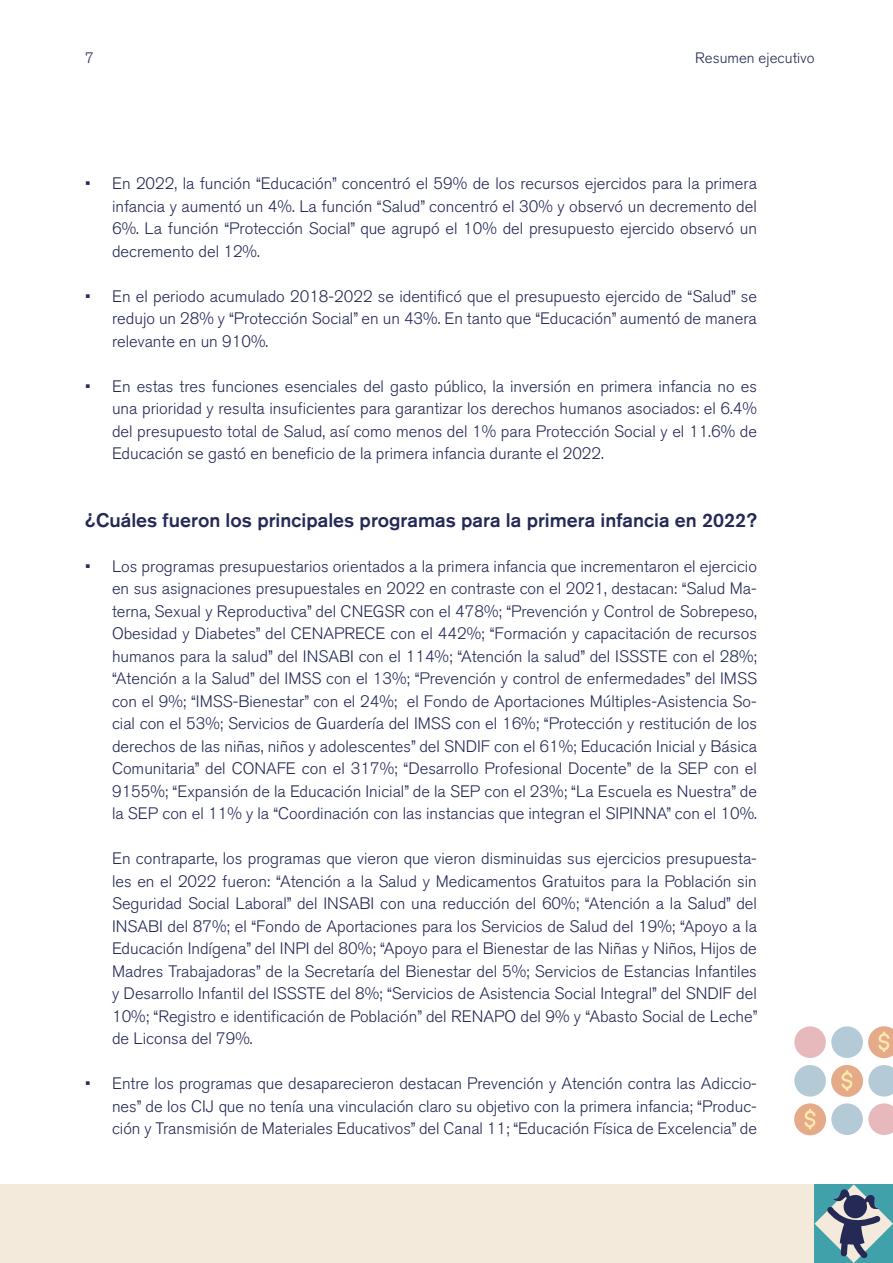
<style>
.page{position:relative;width:893px;height:1263px;background:#fff}
.page>*{position:absolute;margin:0;border:0;box-sizing:border-box;transform-origin:0 0}
.Cuerpo_de_texto{font:500 19.5px "Akzidenz Grotesk BQ";color:#252956}
.t1{font:300 16.5px/22.5px "Akzidenz Grotesk BQ";color:#252956;text-align:justify}
.t2{font:300 15px "Akzidenz Grotesk BQ";letter-spacing:.005em;color:#252956}
</style>
<div class="page">
<div style="left:0;top:1184px;width:893px;height:79px;background:#f4eadc"></div>
<svg style="left:814px;top:1184px;width:79px;height:79px"></svg>
<div style="left:794px;top:1026px;width:32px;height:32px;background:#e7b9bd;border-radius:50%"></div>
<div style="left:831px;top:1026px;width:32px;height:32px;background:#b4cad7;border-radius:50%"></div>
<div style="left:794px;top:1065px;width:32px;height:31px;background:#b4cad7;border-radius:50%"></div>
<div style="left:831px;top:1103px;width:32px;height:32px;background:#b4cad7;border-radius:50%"></div>
<svg style="left:868px;top:1103px;width:25px;height:32px"></svg>
<svg style="left:868px;top:1026px;width:25px;height:32px"></svg>
<svg style="left:831px;top:1065px;width:62px;height:32px"></svg>
<svg style="left:794px;top:1103px;width:32px;height:32px"></svg>
<p class="t2" style="left:85px;top:49px;width:10px">7</p>
<p class="t2" style="left:695px;top:50px;width:121px">Resumen ejecutivo</p>
<p class="t1" style="left:112px;top:172px;width:646px;text-indent:-27px">• En 2022, la función “Educación” concentró el 59% de los recursos ejercidos para la primera infancia y aumentó un 4%. La función “Salud” concentró el 30% y observó un decremento del 6%. La función “Protección Social” que agrupó el 10% del presupuesto ejercido observó un decremento del 12%.</p>
<p class="t1" style="left:112px;top:285px;width:646px;text-indent:-27px">• En el periodo acumulado 2018-2022 se identificó que el presupuesto ejercido de “Salud” se redujo un 28% y “Protección Social” en un 43%. En tanto que “Educación” aumentó de manera relevante en un 910%.</p>
<p class="t1" style="left:112px;top:375px;width:646px;text-indent:-27px">• En estas tres funciones esenciales del gasto público, la inversión en primera infancia no es una prioridad y resulta insuficientes para garantizar los derechos humanos asociados: el 6.4% del presupuesto total de Salud, así como menos del 1% para Protección Social y el 11.6% de Educación se gastó en beneficio de la primera infancia durante el 2022.</p>
<p class="Cuerpo_de_texto" style="left:85px;top:508px;width:673px">¿Cuáles fueron los principales programas para la primera infancia en 2022?</p>
<p class="t1" style="left:112px;top:555px;width:646px;text-indent:-27px">• Los programas presupuestarios orientados a la primera infancia que incrementaron el ejercicio en sus asignaciones presupuestales en 2022 en contraste con el 2021, destacan: “Salud Ma&shy;terna, Sexual y Reproductiva” del CNEGSR con el 478%; “Prevención y Control de Sobrepeso, Obesidad y Diabetes” del CENAPRECE con el 442%; “Formación y capacitación de recursos humanos para la salud” del INSABI con el 114%; “Atención la salud” del ISSSTE con el 28%; “Atención a la Salud” del IMSS con el 13%; “Prevención y control de enfermedades” del IMSS con el 9%; “IMSS-Bienestar” con el 24%; el Fondo de Aportaciones Múltiples-Asistencia So&shy;cial con el 53%; Servicios de Guardería del IMSS con el 16%; “Protección y restitución de los derechos de las niñas, niños y adolescentes” del SNDIF con el 61%; Educación Inicial y Básica Comunitaria” del CONAFE con el 317%; “Desarrollo Profesional Docente” de la SEP con el 9155%; “Expansión de la Educación Inicial” de la SEP con el 23%; “La Escuela es Nuestra” de la SEP con el 11% y la “Coordinación con las instancias que integran el SIPINNA” con el 10%.</p>
<p class="t1" style="left:112px;top:847px;width:647px">En contraparte, los programas que vieron que vieron disminuidas sus ejercicios presupuesta&shy;les en el 2022 fueron: “Atención a la Salud y Medicamentos Gratuitos para la Población sin Seguridad Social Laboral” del INSABI con una reducción del 60%; “Atención a la Salud” del INSABI del 87%; el “Fondo de Aportaciones para los Servicios de Salud del 19%; “Apoyo a la Educación Indígena” del INPI del 80%; “Apoyo para el Bienestar de las Niñas y Niños, Hijos de Madres Trabajadoras” de la Secretaría del Bienestar del 5%; Servicios de Estancias Infantiles y Desarrollo Infantil del ISSSTE del 8%; “Servicios de Asistencia Social Integral” del SNDIF del 10%; “Registro e identificación de Población” del RENAPO del 9% y “Abasto Social de Leche” de Liconsa del 79%.</p>
<p class="t1" style="left:112px;top:1072px;width:646px;text-indent:-27px">• Entre los programas que desaparecieron destacan Prevención y Atención contra las Adiccio&shy;nes” de los CIJ que no tenía una vinculación claro su objetivo con la primera infancia; “Produc&shy;ción y Transmisión de Materiales Educativos” del Canal 11; “Educación Física de Excelencia” de</p>
</div>
